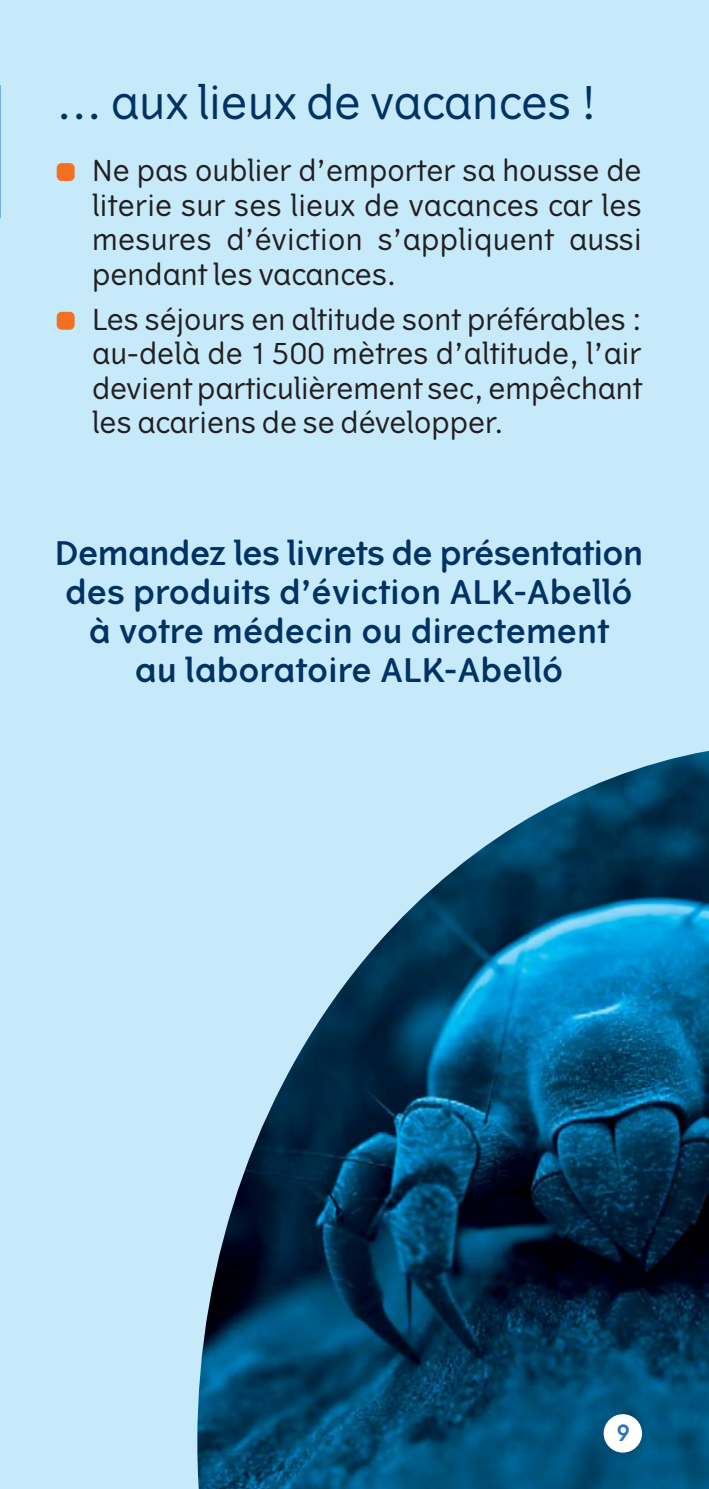
<style>
.page{position:relative;width:709px;height:1489px;background:#fff}
.page>*{position:absolute;margin:0;border:0;box-sizing:border-box;transform-origin:0 0}
.t1{font:45px "Vertigo";color:#003263}
.t2{font:600 32.5px/39px "Vertigo";color:#003263;text-align:center}
.t3{font:28.75px/34.5px "Vertigo";color:#231f20;text-align:justify}
.t4{font:600 22.5px "Vertigo";color:#2873ba}
</style>
<div class="page">
<div style="left:0;top:0;width:709px;height:1488px;background:#c7eafb"></div>
<img style="left:197px;top:750px;width:512px;height:738px">
<div style="left:603px;top:1413px;width:39px;height:39px;background:#fff;border-radius:50%"></div>
<div style="left:57px;top:163px;width:18px;height:18px;background:#f36f21;border-radius:5px"></div>
<div style="left:57px;top:312px;width:18px;height:18px;background:#f36f21;border-radius:5px"></div>
<h1 class="t1" style="left:57px;top:83px;width:540px">… aux lieux de vacances !</h1>
<p class="t3" style="left:92px;top:156px;width:551px">Ne pas oublier d’emporter sa housse de literie sur ses lieux de vacances car les mesures d’éviction s’appliquent aussi pendant les vacances.</p>
<p class="t3" style="left:92px;top:304px;width:551px">Les séjours en altitude sont préférables : au-delà de 1 500 mètres d’altitude, l’air devient particulièrement sec, empêchant les acariens de se développer.</p>
<p class="t2" style="left:55px;top:536px;width:590px">Demandez les livrets de présentation des produits d’éviction ALK-Abelló à votre médecin ou directement<br>au laboratoire ALK-Abelló</p>
<p class="t4" style="left:616px;top:1422px;width:15px">9</p>
</div>
